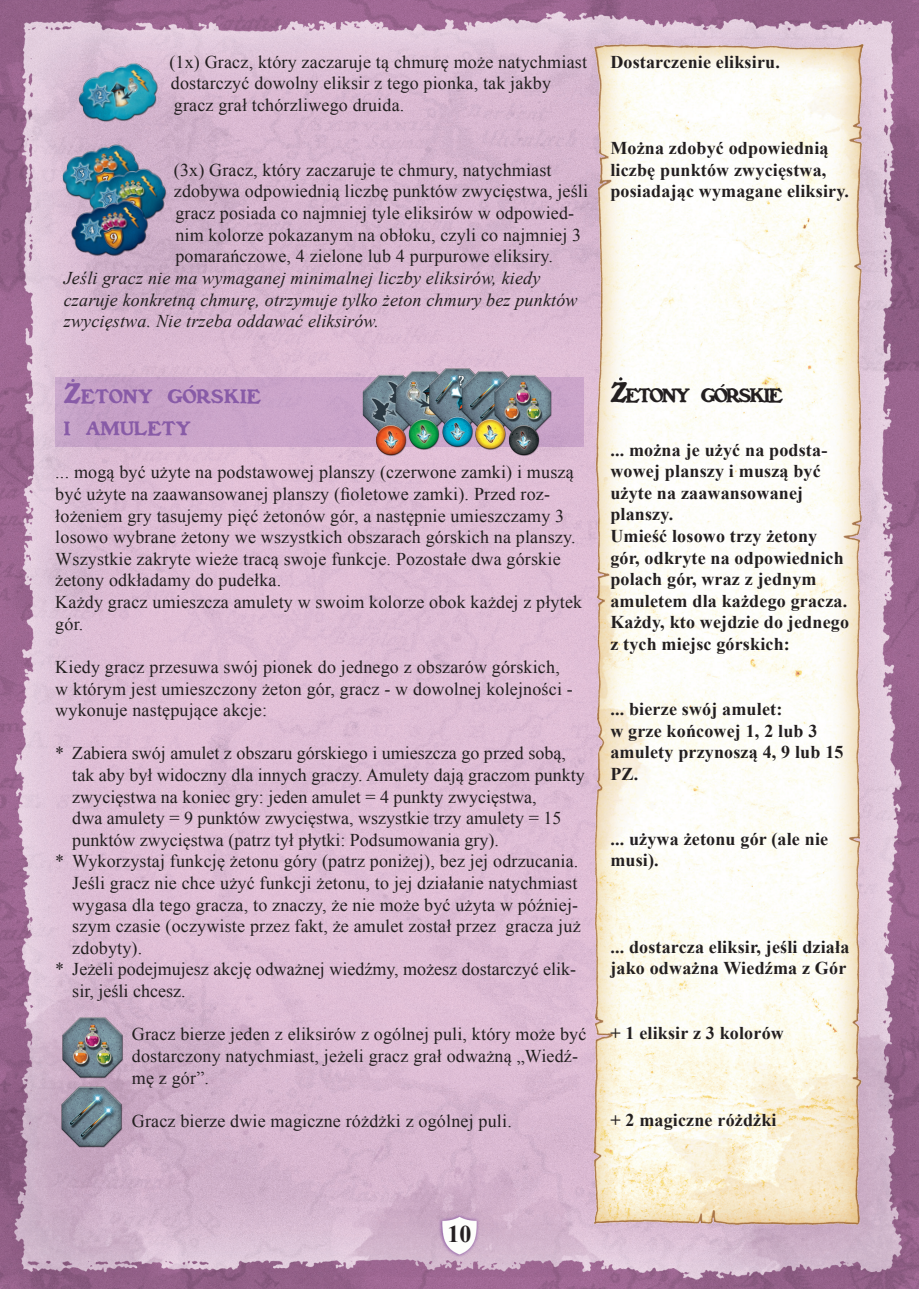
<style>
.page{position:relative;width:919px;height:1289px;background:#fff}
.page>*{position:absolute;margin:0;border:0;box-sizing:border-box;transform-origin:0 0}
.t1{font:700 24px "Times New Roman";color:#231f20}
.t2{font:18.9px/32.4px "Benjamin Franklin";letter-spacing:.015em;color:#8d64ab}
.t3{font:18.9px "Benjamin Franklin";letter-spacing:-.085em;color:#231f20}
.t4{font:18px/21.6px "Times New Roman";letter-spacing:.01em;color:#231f20}
.t5{font:700 18px/21.6px "Times New Roman";letter-spacing:.01em;color:#231f20}
.t6{font:italic 18px/21.6px "Times New Roman";letter-spacing:.01em;color:#231f20}
.s1{font-size:27px}
</style>
<div class="page">
<img style="left:0;top:0;width:918px;height:1288px">
<div style="left:438px;top:1213px;width:42px;height:44px;background:#743a97;opacity:.75"></div>
<img style="left:439px;top:1214px;width:41px;height:42px">
<img style="left:590px;top:41px;width:280px;height:1202px">
<div style="left:55px;top:377px;width:529px;height:70px;background:#caa4c9"></div>
<img style="left:74px;top:59px;width:89px;height:71px">
<img style="left:61px;top:139px;width:113px;height:122px">
<img style="left:358px;top:361px;width:198px;height:100px">
<img style="left:56px;top:1015px;width:70px;height:64px">
<img style="left:56px;top:1084px;width:70px;height:64px">
<svg style="left:71px;top:379px;width:4px;height:3px"></svg>
<p class="t4" style="left:169px;top:51px;width:419px">(1x) Gracz, który zaczaruje tą chmurę może natychmiast dostarczyć dowolny eliksir z tego pionka, tak jakby gracz grał tchórzliwego druida.</p>
<p class="t4" style="left:174px;top:159px;width:416px">(3x) Gracz, który zaczaruje te chmury, natychmiast zdobywa odpowiednią liczbę punktów zwycięstwa, jeśli gracz posiada co najmniej tyle eliksirów w odpowied&shy;nim kolorze pokazanym na obłoku, czyli co najmniej 3 pomarańczowe, 4 zielone lub 4 purpurowe eliksiry.</p>
<p class="t6" style="left:64px;top:267px;width:515px">Jeśli gracz nie ma wymaganej minimalnej liczby eliksirów, kiedy czaruje konkretną chmurę, otrzymuje tylko żeton chmury bez punktów zwycięstwa. Nie trzeba oddawać eliksirów.</p>
<p class="t2" style="left:64px;top:380px;width:198px"><span class="s1">Z</span>ETONY GÓRSKIE<br>I AMULETY</p>
<p class="t4" style="left:55px;top:461px;width:528px">... mogą być użyte na podstawowej planszy (czerwone zamki) i muszą być użyte na zaawansowanej planszy (fioletowe zamki). Przed roz&shy;łożeniem gry tasujemy pięć żetonów gór, a następnie umieszczamy 3 losowo wybrane żetony we wszystkich obszarach górskich na planszy.<br>Wszystkie zakryte wieże tracą swoje funkcje. Pozostałe dwa górskie żetony odkładamy do pudełka.<br>Każdy gracz umieszcza amulety w swoim kolorze obok każdej z płytek gór.</p>
<p class="t4" style="left:55px;top:655px;width:519px">Kiedy gracz przesuwa swój pionek do jednego z obszarów górskich, w którym jest umieszczony żeton gór, gracz - w dowolnej kolejności - wykonuje następujące akcje:</p>
<p class="t4" style="left:55px;top:742px;width:512px">* Zabiera swój amulet z obszaru górskiego i umieszcza go przed sobą,</p>
<p class="t4" style="left:72px;top:763px;width:514px">tak aby był widoczny dla innych graczy. Amulety dają graczom punkty</p>
<p class="t4" style="left:72px;top:785px;width:466px">zwycięstwa na koniec gry: jeden amulet = 4 punkty zwycięstwa,</p>
<p class="t4" style="left:72px;top:807px;width:490px">dwa amulety = 9 punktów zwycięstwa, wszystkie trzy amulety = 15</p>
<p class="t4" style="left:72px;top:828px;width:428px">punktów zwycięstwa (patrz tył płytki: Podsumowania gry).</p>
<p class="t4" style="left:55px;top:850px;width:524px">* Wykorzystaj funkcję żetonu góry (patrz poniżej), bez jej odrzucania.</p>
<p class="t4" style="left:72px;top:871px;width:506px">Jeśli gracz nie chce użyć funkcji żetonu, to jej działanie natychmiast</p>
<p class="t4" style="left:72px;top:893px;width:507px">wygasa dla tego gracza, to znaczy, że nie może być użyta w później-</p>
<p class="t4" style="left:72px;top:915px;width:510px">szym czasie (oczywiste przez fakt, że amulet został przez gracza już</p>
<p class="t4" style="left:72px;top:936px;width:71px">zdobyty).</p>
<p class="t4" style="left:55px;top:958px;width:522px">* Jeżeli podejmujesz akcję odważnej wiedźmy, możesz dostarczyć elik-</p>
<p class="t4" style="left:72px;top:979px;width:115px">sir, jeśli chcesz.</p>
<p class="t4" style="left:132px;top:1023px;width:456px">Gracz bierze jeden z eliksirów z ogólnej puli, który może być dostarczony natychmiast, jeżeli gracz grał odważną „Wiedź&shy;mę z gór”.</p>
<p class="t4" style="left:132px;top:1109px;width:381px">Gracz bierze dwie magiczne różdżki z ogólnej puli.</p>
<p class="t5" style="left:610px;top:50px;width:171px">Dostarczenie eliksiru.</p>
<p class="t5" style="left:610px;top:137px;width:240px">Można zdobyć odpowiednią liczbę punktów zwycięstwa, posiadając wymagane eliksiry.</p>
<p class="t3" style="left:610px;top:383px;width:174px"><span class="s1">Z</span>ETONY GÓRSKIE</p>
<p class="t5" style="left:610px;top:438px;width:240px">... można je użyć na podsta&shy;wowej planszy i muszą być użyte na zaawansowanej planszy.<br>Umieść losowo trzy żetony gór, odkryte na odpowiednich polach gór, wraz z jednym amuletem dla każdego gracza.<br>Każdy, kto wejdzie do jednego z tych miejsc górskich:</p>
<p class="t5" style="left:610px;top:697px;width:235px">... bierze swój amulet:<br>w grze końcowej 1, 2 lub 3 amulety przynoszą 4, 9 lub 15<br>PZ.</p>
<p class="t5" style="left:610px;top:827px;width:219px">... używa żetonu gór (ale nie musi).</p>
<p class="t5" style="left:610px;top:935px;width:240px">... dostarcza eliksir, jeśli działa jako odważna Wiedźma z Gór</p>
<p class="t5" style="left:610px;top:1021px;width:175px">+ 1 eliksir z 3 kolorów</p>
<p class="t5" style="left:610px;top:1108px;width:168px">+ 2 magiczne różdżki</p>
<h1 class="t1" style="left:447px;top:1216px;width:25px">10</h1>
</div>
